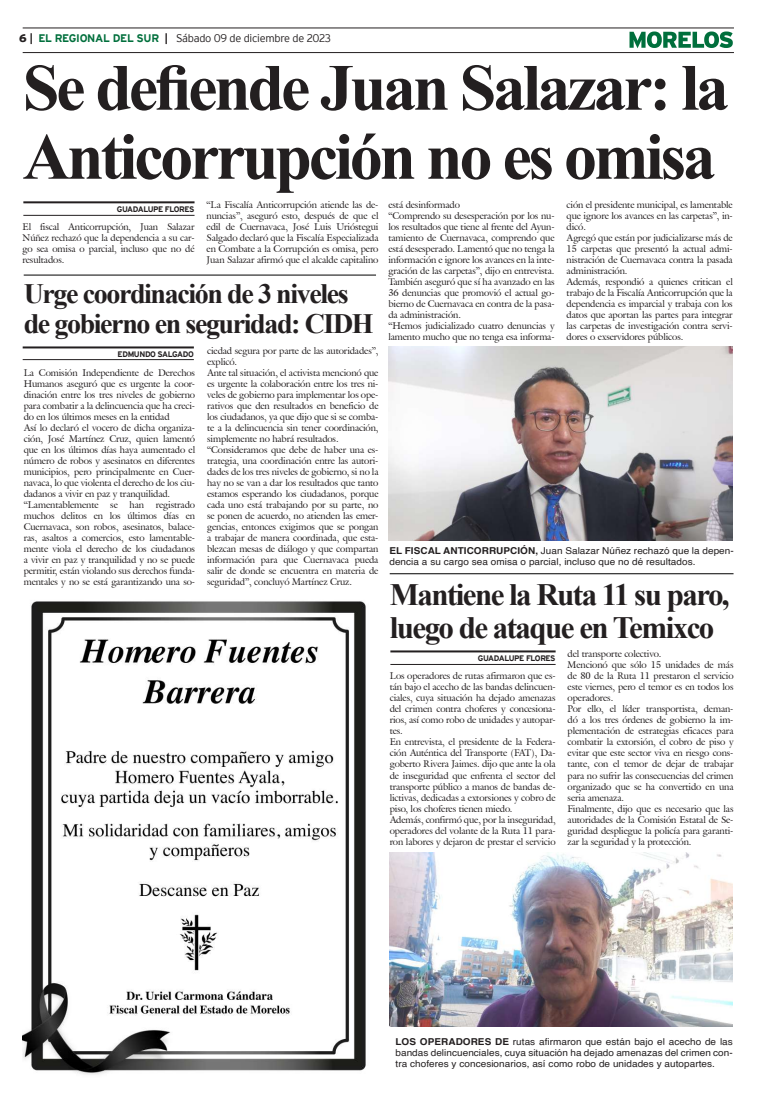
<style>
.page{position:relative;width:757px;height:1106px;background:#fff}
.page>*{position:absolute;margin:0;border:0;box-sizing:border-box;transform-origin:0 0}
.t1{font:700 66px/69px "Times New Roman";letter-spacing:-.05em;color:#231f20}
.t2{font:700 31px/33px "Times New Roman";letter-spacing:-.05em;color:#231f20}
.t3{font:700 28px/30px "Times New Roman";letter-spacing:-.05em;color:#231f20}
.t4{font:300 11px "Interstate";letter-spacing:-.025em;color:#231f20}
.t5{font:9.5px/11px "Galliard IT Cby BT";letter-spacing:-.01em;color:#231f20}
.t6{font:9.5px/11px "Helvetica";letter-spacing:.005em;color:#231f20;scale:1.05 1}
.t7{font:700 8px "Interstate";letter-spacing:-.05em;color:#231f20}
.s1{font-weight:900}
.s2{font-weight:700}
.s3{font-weight:700;color:#006f3c}
</style>
<div class="page">
<hr style="left:23px;top:28px;width:711px;height:1px;background:#231f20">
<hr style="left:23px;top:52px;width:711px;height:1px;background:#231f20">
<svg style="left:629px;top:31px;width:104px;height:17px"></svg>
<img style="left:23px;top:601px;width:343px;height:474px">
<hr style="left:390px;top:650px;width:166px;height:2px;background:#231f20">
<hr style="left:390px;top:664px;width:166px;height:1px;background:#231f20">
<hr style="left:390px;top:573px;width:343px;height:1px;background:#000">
<hr style="left:23px;top:346px;width:171px;height:2px;background:#231f20">
<hr style="left:23px;top:359px;width:171px;height:1px;background:#231f20">
<hr style="left:24px;top:274px;width:352px;height:1px;background:#000">
<hr style="left:23px;top:201px;width:172px;height:2px;background:#231f20">
<hr style="left:23px;top:215px;width:172px;height:1px;background:#231f20">
<img style="left:388px;top:347px;width:345px;height:194px">
<img style="left:390px;top:852px;width:343px;height:174px">
<p class="t4" style="left:19px;top:32px;width:313px"><span class="s1">6</span> <span class="s2">|</span> <span class="s3">EL REGIONAL DEL SUR</span> <span class="s2">|</span> Sábado 09 de diciembre de 2023</p>
<h1 class="t1" style="left:23px;top:51px;width:708px">Se defiende Juan Salazar: la<br>Anticorrupción no es omisa</h1>
<p class="t7" style="left:117px;top:205px;width:79px">GUADALUPE FLORES</p>
<p class="t5" style="left:388px;top:199px;width:168px">está desinformado<br>“Comprendo su desesperación por los nu&shy;los resultados que tiene al frente del Ayun&shy;tamiento de Cuernavaca, comprendo que está desesperado. Lamentó que no tenga la información e ignore los avances en la inte&shy;gración de las carpetas”, dijo en entrevista.<br>También aseguró que sí ha avanzado en las 36 denuncias que promovió el actual go&shy;bierno de Cuernavaca en contra de la pasa&shy;da administración.<br>“Hemos judicializado cuatro denuncias y lamento mucho que no tenga esa informa-</p>
<p class="t5" style="left:567px;top:199px;width:168px">ción el presidente municipal, es lamentable que ignore los avances en las carpetas”, in&shy;dicó.<br>Agregó que están por judicializarse más de 15 carpetas que presentó la actual admi&shy;nistración de Cuernavaca contra la pasada administración.<br>Además, respondió a quienes critican el trabajo de la Fiscalía Anticorrupción que la dependencia es imparcial y trabaja con los datos que aportan las partes para integrar las carpetas de investigación contra servi&shy;dores o exservidores públicos.</p>
<p class="t5" style="left:207px;top:199px;width:173px;text-align:justify">“La Fiscalía Anticorrupción atiende las de&shy;nuncias”, aseguró esto, después de que el edil de Cuernavaca, José Luis Urióstegui Salgado declaró que la Fiscalía Especializada en Combate a la Corrupción es omisa, pero Juan Salazar afirmó que el alcalde capitalino</p>
<p class="t5" style="left:23px;top:221px;width:173px;text-align:justify">El fiscal Anticorrupción, Juan Salazar Núñez rechazó que la dependencia a su car&shy;go sea omisa o parcial, incluso que no dé resultados.</p>
<h3 class="t3" style="left:24px;top:277px;width:351px">Urge coordinación de 3 niveles de gobierno en seguridad: CIDH</h3>
<p class="t7" style="left:118px;top:349px;width:78px">EDMUNDO SALGADO</p>
<p class="t5" style="left:207px;top:345px;width:173px">ciedad segura por parte de las autoridades”, explicó.<br>Ante tal situación, el activista mencionó que es urgente la colaboración entre los tres ni&shy;veles de gobierno para implementar los ope&shy;rativos que den resultados en beneficio de los ciudadanos, ya que dijo que si se comba&shy;te a la delincuencia sin tener coordinación, simplemente no habrá resultados. “Consideramos que debe de haber una es&shy;trategia, una coordinación entre las autori&shy;dades de los tres niveles de gobierno, si no la hay no se van a dar los resultados que tanto estamos esperando los ciudadanos, porque cada uno está trabajando por su parte, no se ponen de acuerdo, no atienden las emer&shy;gencias, entonces exigimos que se pongan a trabajar de manera coordinada, que esta&shy;blezcan mesas de diálogo y que compartan información para que Cuernavaca pueda salir de donde se encuentra en materia de seguridad”, concluyó Martínez Cruz.</p>
<p class="t5" style="left:24px;top:367px;width:173px">La Comisión Independiente de Derechos Humanos aseguró que es urgente la coor&shy;dinación entre los tres niveles de gobierno para combatir a la delincuencia que ha creci&shy;do en los últimos meses en la entidad<br>Así lo declaró el vocero de dicha organiza&shy;ción, José Martínez Cruz, quien lamentó que en los últimos días haya aumentado el número de robos y asesinatos en diferentes municipios, pero principalmente en Cuer&shy;navaca, lo que violenta el derecho de los ciu&shy;dadanos a vivir en paz y tranquilidad. “Lamentablemente se han registrado muchos delitos en los últimos días en Cuernavaca, son robos, asesinatos, balace&shy;ras, asaltos a comercios, esto lamentable&shy;mente viola el derecho de los ciudadanos a vivir en paz y tranquilidad y no se puede permitir, están violando sus derechos funda&shy;mentales y no se está garantizando una so-</p>
<p class="t6" style="left:389px;top:545px;width:329px"><span class="s2">EL FISCAL ANTICORRUPCIÓN,</span> Juan Salazar Núñez rechazó que la depen&shy;dencia a su cargo sea omisa o parcial, incluso que no dé resultados.</p>
<h2 class="t2" style="left:390px;top:577px;width:341px">Mantiene la Ruta 11 su paro, luego de ataque en Temixco</h2>
<p class="t7" style="left:478px;top:654px;width:79px">GUADALUPE FLORES</p>
<p class="t5" style="left:568px;top:648px;width:167px">del transporte colectivo.<br>Mencionó que sólo 15 unidades de más de 80 de la Ruta 11 prestaron el servicio este viernes, pero el temor es en todos los operadores.<br>Por ello, el líder transportista, deman&shy;dó a los tres órdenes de gobierno la im&shy;plementación de estrategias eficaces para combatir la extorsión, el cobro de piso y evitar que este sector viva en riesgo cons&shy;tante, con el temor de dejar de trabajar para no sufrir las consecuencias del crimen organizado que se ha convertido en una seria amenaza.<br>Finalmente, dijo que es necesario que las autoridades de la Comisión Estatal de Se&shy;guridad despliegue la policía para garanti&shy;zar la seguridad y la protección.</p>
<p class="t5" style="left:390px;top:670px;width:167px">Los operadores de rutas afirmaron que es&shy;tán bajo el acecho de las bandas delincuen&shy;ciales, cuya situación ha dejado amenazas del crimen contra choferes y concesiona&shy;rios, así como robo de unidades y autopar&shy;tes.<br>En entrevista, el presidente de la Federa&shy;ción Auténtica del Transporte (FAT), Da&shy;goberto Rivera Jaimes. dijo que ante la ola de inseguridad que enfrenta el sector del transporte público a manos de bandas de&shy;lictivas, dedicadas a extorsiones y cobro de piso, los choferes tienen miedo.<br>Además, confirmó que, por la inseguridad, operadores del volante de la Ruta 11 para&shy;ron labores y dejaron de prestar el servicio</p>
<p class="t6" style="left:395px;top:1036px;width:323px;text-align:justify"><span class="s2">LOS OPERADORES DE</span> rutas afirmaron que están bajo el acecho de las bandas delincuenciales, cuya situación ha dejado amenazas del crimen con&shy;tra choferes y concesionarios, así como robo de unidades y autopartes.</p>
</div>
